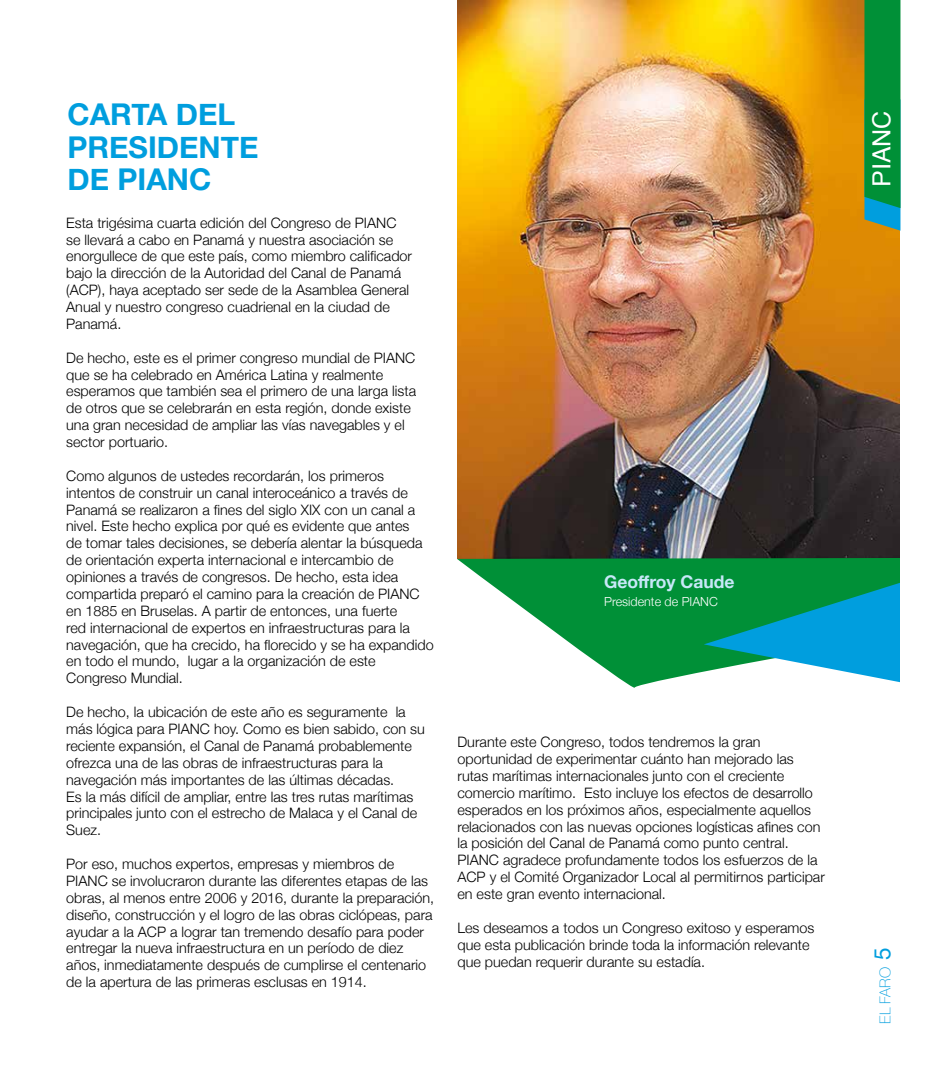
<style>
.page{position:relative;width:945px;height:1080px;background:#fff}
.page>*{position:absolute;margin:0;border:0;box-sizing:border-box;transform-origin:0 0}
.t1{font:700 30px/32.5px "Helvetica Neue";color:#009ede}
.t2{font:25px "Helvetica";color:#fff}
.t3{font:700 17.5px "Helvetica Neue";color:#c7e8f8}
.t4{font:100 15px "Helvetica Neue";color:#009ede}
.t5{font:300 14.38px/16.9px "Helvetica Neue";color:#000}
.t6{font:300 12.5px "Helvetica Neue";color:#fff}
.s1{font-weight:400;font-size:22.5px}
</style>
<div class="page">
<img style="left:457px;top:1px;width:443px;height:557px">
<svg style="left:457px;top:558px;width:443px;height:130px;fill:#009037"></svg>
<svg style="left:704px;top:583px;width:196px;height:99px;background:#23a6a5"></svg>
<svg style="left:864px;top:0;width:36px;height:231px;background:#0a9145"></svg>
<h1 class="t1" style="left:68px;top:99px;width:193px">CARTA DEL<br>PRESIDENTE<br>DE PIANC</h1>
<p class="t5" style="left:66px;top:213px;width:347px">Esta trigésima cuarta edición del Congreso de PIANC se llevará a cabo en Panamá y nuestra asociación se enorgullece de que este país, como miembro calificador bajo la dirección de la Autoridad del Canal de Panamá (ACP), haya aceptado ser sede de la Asamblea General Anual y nuestro congreso cuadrienal en la ciudad de Panamá.</p>
<p class="t5" style="left:66px;top:348px;width:351px">De hecho, este es el primer congreso mundial de PIANC que se ha celebrado en América Latina y realmente esperamos que también sea el primero de una larga lista de otros que se celebrarán en esta región, donde existe una gran necesidad de ampliar las vías navegables y el sector portuario.</p>
<p class="t5" style="left:66px;top:466px;width:369px">Como algunos de ustedes recordarán, los primeros intentos de construir un canal interoceánico a través de Panamá se realizaron a fines del siglo XIX con un canal a nivel. Este hecho explica por qué es evidente que antes<br>de tomar tales decisiones, se debería alentar la búsqueda de orientación experta internacional e intercambio de opiniones a través de congresos. De hecho, esta idea compartida preparó el camino para la creación de PIANC en 1885 en Bruselas. A partir de entonces, una fuerte<br>red internacional de expertos en infraestructuras para la navegación, que ha crecido, ha florecido y se ha expandido en todo el mundo, lugar a la organización de este Congreso Mundial.</p>
<p class="t5" style="left:66px;top:703px;width:360px">De hecho, la ubicación de este año es seguramente la más lógica para PIANC hoy. Como es bien sabido, con su reciente expansión, el Canal de Panamá probablemente ofrezca una de las obras de infraestructuras para la navegación más importantes de las últimas décadas.<br>Es la más difícil de ampliar, entre las tres rutas marítimas principales junto con el estrecho de Malaca y el Canal de Suez.</p>
<p class="t5" style="left:66px;top:854px;width:370px">Por eso, muchos expertos, empresas y miembros de PIANC se involucraron durante las diferentes etapas de las obras, al menos entre 2006 y 2016, durante la preparación, diseño, construcción y el logro de las obras ciclópeas, para ayudar a la ACP a lograr tan tremendo desafío para poder entregar la nueva infraestructura en un período de diez años, inmediatamente después de cumplirse el centenario de la apertura de las primeras esclusas en 1914.</p>
<p class="t3" style="left:604px;top:568px;width:132px">Geoffroy Caude</p>
<p class="t6" style="left:604px;top:591px;width:115px">Presidente de PIANC</p>
<p class="t5" style="left:457px;top:733px;width:369px">Durante este Congreso, todos tendremos la gran oportunidad de experimentar cuánto han mejorado las rutas marítimas internacionales junto con el creciente comercio marítimo. Esto incluye los efectos de desarrollo esperados en los próximos años, especialmente aquellos relacionados con las nuevas opciones logísticas afines con la posición del Canal de Panamá como punto central.<br>PIANC agradece profundamente todos los esfuerzos de la ACP y el Comité Organizador Local al permitirnos participar en este gran evento internacional.</p>
<p class="t5" style="left:457px;top:918px;width:359px">Les deseamos a todos un Congreso exitoso y esperamos que esta publicación brinde toda la información relevante que puedan requerir durante su estadía.</p>
<h2 class="t2" style="left:863px;top:187px;width:78px;rotate:-90deg">PIANC</h2>
<p class="t4" style="left:874px;top:1024px;width:77px;rotate:-90deg">EL FARO <span class="s1">5</span></p>
</div>
